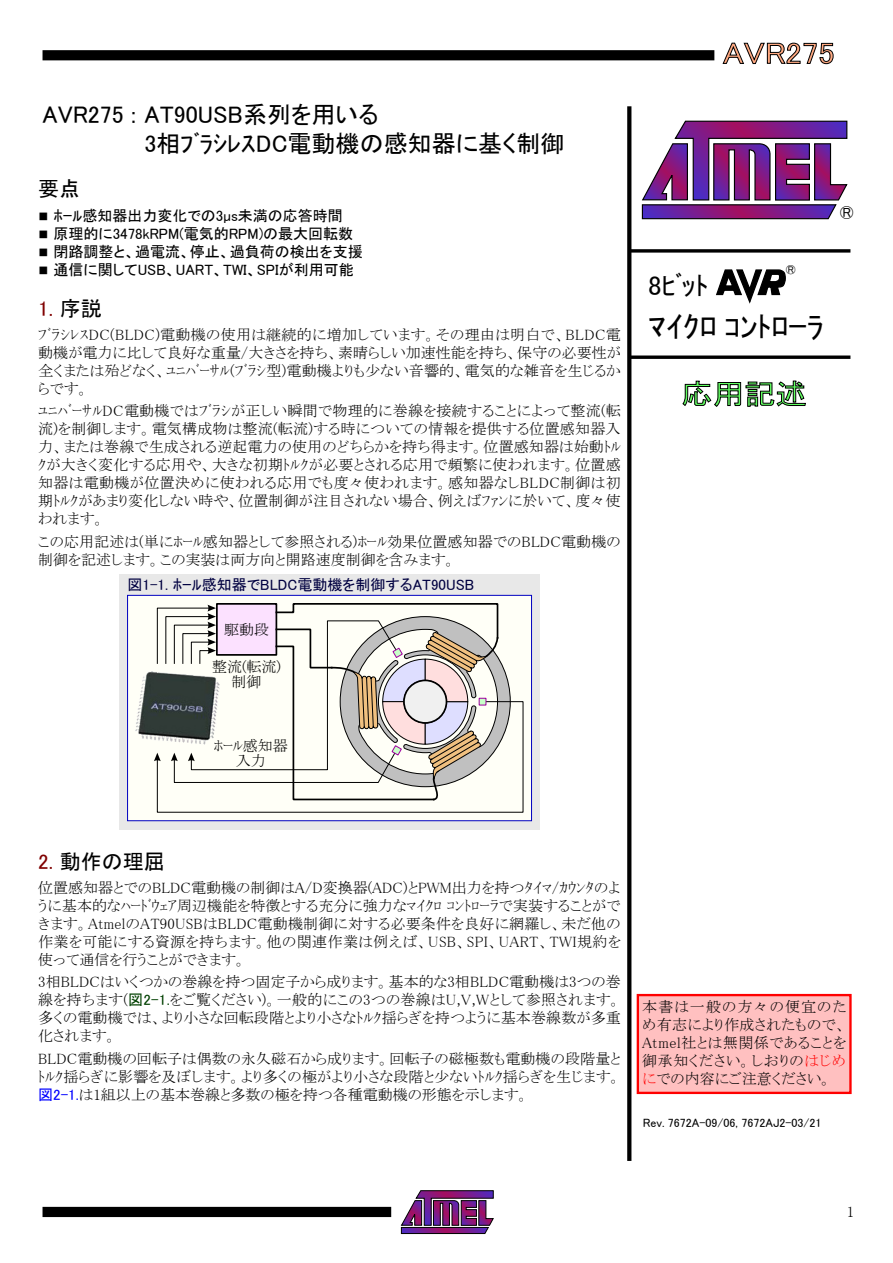
<style>
.page{position:relative;width:893px;height:1263px;background:#fff}
.page>*{position:absolute;margin:0;border:0;box-sizing:border-box;transform-origin:0 0}
.t1{font:30px "MS P Gothic";color:#000}
.t2{font:30px "MS P Gothic";color:#ffa880;scale:1.1 1}
.t3{font:28.5px "MS P Gothic";color:#60ff60;scale:1.1 1}
.t4{font:27px "MS P Gothic";color:#000}
.t5{font:24px/28.8px "MS P Gothic";color:#000}
.t6{font:21px "MS P Gothic";color:#000}
.t7{font:21px "MS P Gothic";color:#800000}
.t8{font:15px/18px "MS P Mincho";letter-spacing:.01em;color:#000;text-align:justify}
.t9{font:15px "MS P Gothic";color:#000}
.t10{font:15px "MS P Gothic";color:#000040}
.t11{font:12px "MS P Gothic";color:#000}
.s1{font-size:10.5px}
.s2{color:#000}
.s3{color:#800000}
.s4{font-family:"MS P Gothic";color:#004000}
.s5{font-family:"MS P Gothic";color:#00f}
.s6{color:#f00}
</style>
<div class="page">
<svg style="left:641px;top:120px;width:207px;height:100px"></svg>
<svg style="left:716px;top:269px;width:70px;height:35px"></svg>
<svg style="left:631px;top:355px;width:219px;height:4px"></svg>
<svg style="left:631px;top:249px;width:219px;height:4px"></svg>
<svg style="left:627px;top:106px;width:4px;height:1055px;background:#0e0e0e"></svg>
<svg style="left:682px;top:381px;width:124px;height:26px"></svg>
<svg style="left:401px;top:1190px;width:93px;height:44px"></svg>
<div style="left:43px;top:1207px;width:348px;height:10px;background:#000"></div>
<div style="left:43px;top:50px;width:671px;height:10px;background:#000"></div>
<svg style="left:723px;top:43px;width:110px;height:21px"></svg>
<div style="left:638px;top:995px;width:212px;height:98px;background:#ffc0c0"></div>
<div style="left:637px;top:994px;width:215px;height:100px;border:2px solid #f00"></div>
<div style="left:119px;top:574px;width:421px;height:255px;background:#e8e8e8"></div>
<div style="left:128px;top:595px;width:403px;height:226px;background:#fffff7"></div>
<div style="left:127px;top:595px;width:405px;height:226px;border:1px solid #0000c0"></div>
<img style="left:135px;top:672px;width:19px;height:68px">
<svg style="left:154px;top:603px;width:370px;height:210px"></svg>
<h3 class="t5" style="left:145px;top:100px;width:421px;text-indent:-102px">AVR275 : AT90USB系列を用いる<br>3相ﾌﾞﾗｼﾚｽDC電動機の感知器に基く制御</h3>
<h3 class="t6" style="left:38px;top:178px;width:43px">要点</h3>
<p class="t9" style="left:38px;top:208px;width:306px"><span class="s1">■</span> ﾎｰﾙ感知器出力変化での3µs未満の応答時間</p>
<p class="t9" style="left:38px;top:226px;width:317px"><span class="s1">■</span> 原理的に3478kRPM(電気的RPM)の最大回転数</p>
<p class="t9" style="left:38px;top:244px;width:326px"><span class="s1">■</span> 閉路調整と、過電流、停止、過負荷の検出を支援</p>
<p class="t9" style="left:38px;top:262px;width:317px"><span class="s1">■</span> 通信に関してUSB、UART、TWI、SPIが利用可能</p>
<h3 class="t7" style="left:38px;top:298px;width:65px">1. <span class="s2">序説</span></h3>
<p class="t8" style="left:38px;top:325px;width:584px">ﾌﾞﾗｼﾚｽDC(BLDC)電動機の使用は継続的に増加しています。その理由は明白で、BLDC電動機が電力に比して良好な重量/大きさを持ち、素晴らしい加速性能を持ち、保守の必要性が全くまたは殆どなく、ﾕﾆﾊﾞｰｻﾙ(ﾌﾞﾗｼ型)電動機よりも少ない音響的、電気的な雑音を生じるからです。</p>
<p class="t8" style="left:38px;top:402px;width:584px">ﾕﾆﾊﾞｰｻﾙDC電動機ではﾌﾞﾗｼが正しい瞬間で物理的に巻線を接続することによって整流(転流)を制御します。電気構成物は整流(転流)する時についての情報を提供する位置感知器入力、または巻線で生成される逆起電力の使用のどちらかを持ち得ます。位置感知器は始動ﾄﾙｸが大きく変化する応用や、大きな初期ﾄﾙｸが必要とされる応用で頻繁に使われます。位置感知器は電動機が位置決めに使われる応用でも度々使われます。感知器なしBLDC制御は初期ﾄﾙｸがあまり変化しない時や、位置制御が注目されない場合、例えばﾌｧﾝに於いて、度々使われます。</p>
<p class="t8" style="left:38px;top:532px;width:584px">この応用記述は(単にﾎｰﾙ感知器として参照される)ﾎｰﾙ効果位置感知器でのBLDC電動機の制御を記述します。この実装は両方向と開路速度制御を含みます。</p>
<p class="t10" style="left:128px;top:577px;width:348px">図1-1. ﾎｰﾙ感知器でBLDC電動機を制御するAT90USB</p>
<p class="t8" style="left:224px;top:620px;width:47px">駆動段</p>
<p class="t8" style="left:212px;top:659px;width:71px;line-height:15px;text-align:center">整流(転流)制御</p>
<p class="t8" style="left:214px;top:738px;width:76px;line-height:15px;text-align:center">ﾎｰﾙ感知器入力</p>
<h1 class="t2" style="left:723px;top:38px;width:103px">AVR275</h1>
<h3 class="t6" style="left:840px;top:202px;width:16px">®</h3>
<p class="t9" style="left:786px;top:262px;width:12px">®</p>
<h3 class="t4" style="left:648px;top:271px;width:62px">8ﾋﾞｯﾄ</h3>
<h1 class="t1" style="left:648px;top:311px;width:177px">ﾏｲｸﾛ ｺﾝﾄﾛｰﾗ</h1>
<h2 class="t3" style="left:681px;top:379px;width:116px">応用記述</h2>
<h3 class="t6" style="left:38px;top:850px;width:128px"><span class="s3">2.</span> 動作の理屈</h3>
<p class="t8" style="left:38px;top:878px;width:584px">位置感知器とでのBLDC電動機の制御はA/D変換器(ADC)とPWM出力を持つﾀｲﾏ/ｶｳﾝﾀのように基本的なﾊｰﾄﾞｳｪｱ周辺機能を特徴とする充分に強力なﾏｲｸﾛ ｺﾝﾄﾛｰﾗで実装することができます。AtmelのAT90USBはBLDC電動機制御に対する必要条件を良好に網羅し、未だ他の作業を可能にする資源を持ちます。他の関連作業は例えば、USB、SPI、UART、TWI規約を使って通信を行うことができます。</p>
<p class="t8" style="left:38px;top:973px;width:584px">3相BLDCはいくつかの巻線を持つ固定子から成ります。基本的な3相BLDC電動機は3つの巻線を持ちます(<span class="s4">図2-1.</span>をご覧ください)。一般的にこの3つの巻線はU,V,Wとして参照されます。多くの電動機では、より小さな回転段階とより小さなﾄﾙｸ揺らぎを持つように基本巻線数が多重化されます。</p>
<p class="t8" style="left:38px;top:1049px;width:584px">BLDC電動機の回転子は偶数の永久磁石から成ります。回転子の磁極数も電動機の段階量とﾄﾙｸ揺らぎに影響を及ぼします。より多くの極がより小さな段階と少ないﾄﾙｸ揺らぎを生じます。<span class="s5">図2-1.</span>は1組以上の基本巻線と多数の極を持つ各種電動機の形態を示します。</p>
<p class="t8" style="left:642px;top:998px;width:206px">本書は一般の方々の便宜のため有志により作成されたもので、Atmel社とは無関係であることを御承知ください。しおりの<span class="s6">はじめに</span>での内容にご注意ください。</p>
<p class="t11" style="left:643px;top:1116px;width:180px">Rev. 7672A-09/06, 7672AJ2-03/21</p>
<p class="t8" style="left:847px;top:1202px;width:9px">1</p>
</div>
